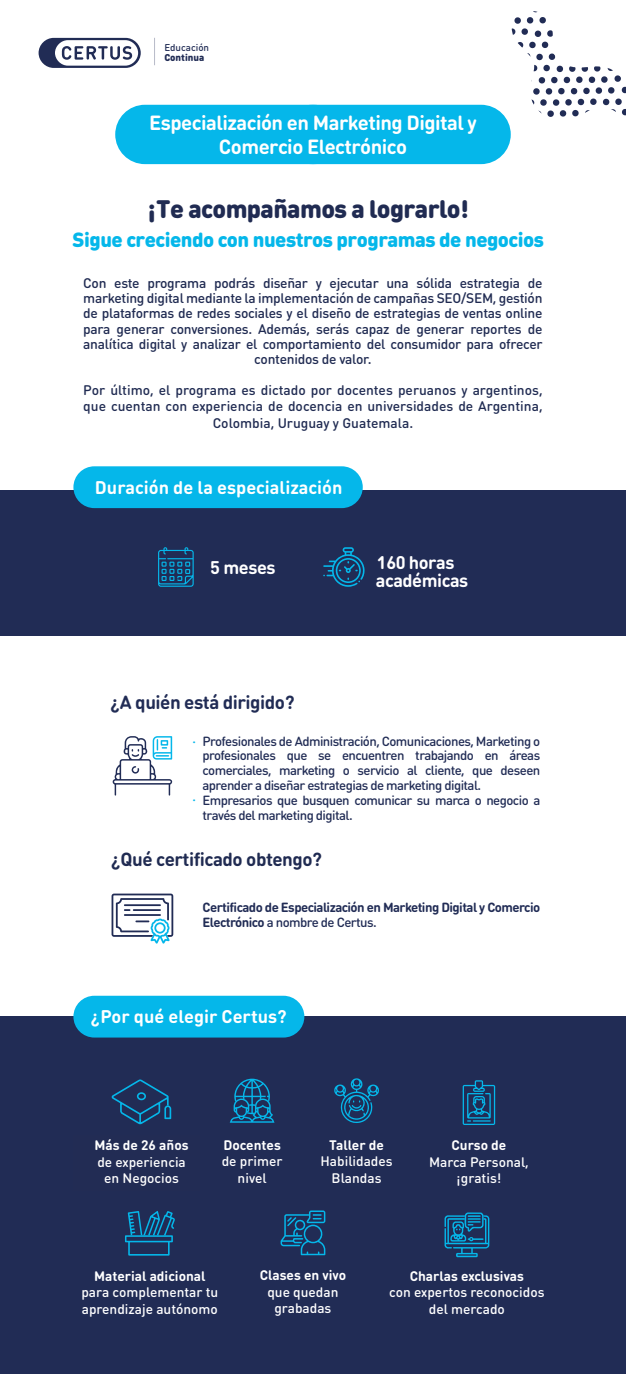
<style>
.page{position:relative;width:626px;height:1374px;background:#fff}
.page>*{position:absolute;margin:0;border:0;box-sizing:border-box;transform-origin:0 0}
.t1{font:900 25px "DIN Round OT";letter-spacing:-.025em;color:#202b52}
.t2{font:700 20.25px/23.8px "DIN Round OT";letter-spacing:-.025em;color:#fff;text-align:center}
.t3{font:900 20.25px "DIN Round OT";letter-spacing:-.025em;color:#05b7ea}
.t4{font:700 18.75px "DIN Round OT";letter-spacing:-.025em;color:#202b52}
.t5{font:700 18.75px "DIN Round OT";letter-spacing:-.025em;color:#212c55}
.t6{font:700 18.12px "DIN Round OT";color:#fff}
.t7{font:700 18.12px "DIN Round OT";letter-spacing:-.025em;color:#fff}
.t8{font:500 13.75px/15.1px "DIN Round OT";letter-spacing:-.02em;color:#202b52;text-align:center}
.t9{font:500 13.75px/16.2px "DIN Round OT";color:#202b52;text-align:center}
.t10{font:500 13.69px/16.4px "DIN Round OT";color:#fff;text-align:center}
.t11{font:700 13.69px "DIN Round OT";color:#fff}
.t12{font:500 13.12px/14.8px "DIN Round OT";letter-spacing:-.04em;color:#212c55}
.t13{font:700 13.12px/14.8px "DIN Round OT";letter-spacing:-.04em;color:#212c55}
.t14{font:500 13.12px "DIN Round OT";color:#05b7ea}
.t15{font:500 9.75px "DIN Round OT";color:#212c55}
.t16{font:900 9.75px "DIN Round OT";color:#212c55}
.s1{font-weight:500}
</style>
<div class="page">
<div style="left:115px;top:105px;width:228px;height:59px;background:#05b7ea;border-radius:30px"></div>
<div style="left:282px;top:105px;width:228px;height:59px;background:#05b7ea;border-radius:30px"></div>
<div style="left:0;top:1017px;width:625px;height:357px;background:#212c55"></div>
<svg style="left:280px;top:1210px;width:45px;height:45px"></svg>
<svg style="left:125px;top:1211px;width:50px;height:44px"></svg>
<svg style="left:444px;top:1212px;width:45px;height:45px"></svg>
<svg style="left:111px;top:1079px;width:60px;height:45px"></svg>
<svg style="left:229px;top:1079px;width:45px;height:44px"></svg>
<svg style="left:462px;top:1080px;width:32px;height:45px"></svg>
<svg style="left:334px;top:1078px;width:45px;height:45px"></svg>
<div style="left:73px;top:996px;width:231px;height:41px;background:#05b7ea;border-radius:21px"></div>
<div style="left:0;top:490px;width:625px;height:146px;background:#212c55"></div>
<div style="left:73px;top:466px;width:289px;height:42px;background:#05b7ea;border-radius:21px"></div>
<svg style="left:158px;top:547px;width:35px;height:40px"></svg>
<svg style="left:323px;top:547px;width:41px;height:40px"></svg>
<div style="left:39px;top:38px;width:102px;height:30px;background:#212c55;border-radius:15px"></div>
<svg style="left:55px;top:40px;width:83px;height:26px"></svg>
<svg style="left:154px;top:38px;width:1px;height:27px"></svg>
<svg style="left:111px;top:893px;width:62px;height:50px"></svg>
<svg style="left:112px;top:736px;width:60px;height:59px"></svg>
<svg style="left:504px;top:11px;width:121px;height:121px"></svg>
<p class="t15" style="left:164px;top:42px;width:46px">Educación</p>
<p class="t16" style="left:164px;top:51px;width:41px">Continua</p>
<h2 class="t2" style="left:149px;top:111px;width:329px">Especialización en Marketing Digital y<br>Comercio Electrónico</h2>
<h1 class="t1" style="left:147px;top:192px;width:322px">¡Te acompañamos a lograrlo!</h1>
<h2 class="t3" style="left:73px;top:226px;width:472px">Sigue creciendo con nuestros programas de negocios</h2>
<p class="t8" style="left:83px;top:276px;width:460px">Con este programa podrás diseñar y ejecutar una sólida estrategia de marketing digital mediante la implementación de campañas SEO/SEM, gestión de plataformas de redes sociales y el diseño de estrategias de ventas online para generar conversiones. Además, serás capaz de generar reportes de analítica digital y analizar el comportamiento del consumidor para ofrecer contenidos de valor.</p>
<p class="t8" style="left:263px;top:381px;width:12px">di</p>
<p class="t8" style="left:312px;top:381px;width:9px">p</p>
<p class="t8" style="left:339px;top:381px;width:30px">doce</p>
<p class="t8" style="left:399px;top:381px;width:16px">pe</p>
<p class="t9" style="left:83px;top:382px;width:460px">Por último, el programa es dictado por docentes peruanos y argentinos, que cuentan con experiencia de docencia en universidades de Argentina,<br>Colombia, Uruguay y Guatemala.</p>
<p class="t8" style="left:83px;top:381px;width:460px;text-align:left;text-indent:392px">arge representantes de la Asociación de Marketing Digital de Argentina (AMDAR).</p>
<h3 class="t6" style="left:95px;top:475px;width:249px">Duración de la especialización</h3>
<h3 class="t6" style="left:210px;top:555px;width:67px">5 meses</h3>
<h3 class="t6" style="left:376px;top:550px;width:79px">160 horas</h3>
<h3 class="t7" style="left:375px;top:568px;width:94px">académicas</h3>
<h3 class="t5" style="left:110px;top:690px;width:185px">¿A quién está dirigido?</h3>
<p class="t12" style="left:202px;top:733px;width:339px">Profesionales de Administración, Comunicaciones, Marketing o profesionales que se encuentren trabajando en áreas comerciales, marketing o servicio al cliente, que deseen aprender a diseñar estrategias de marketing digital.<br>Empresarios que busquen comunicar su marca o negocio a través del marketing digital.</p>
<p class="t14" style="left:192px;top:734px;width:6px">·</p>
<p class="t14" style="left:192px;top:792px;width:6px">·</p>
<h3 class="t4" style="left:111px;top:847px;width:212px">¿Qué certificado obtengo?</h3>
<p class="t13" style="left:202px;top:899px;width:339px">Certificado de Especialización en Marketing Digital y Comercio<br>Electrónico <span class="s1">a nombre de Certus.</span></p>
<h3 class="t6" style="left:91px;top:1004px;width:197px">¿Por qué elegir Certus?</h3>
<p class="t11" style="left:94px;top:1136px;width:95px">Más de 26 años</p>
<p class="t10" style="left:97px;top:1153px;width:90px">de experiencia en Negocios</p>
<p class="t11" style="left:118px;top:1136px;width:49px">25 años</p>
<p class="t11" style="left:223px;top:1136px;width:59px">Docentes</p>
<p class="t10" style="left:221px;top:1153px;width:62px">de primer nivel</p>
<p class="t11" style="left:329px;top:1136px;width:56px">Taller de</p>
<p class="t10" style="left:320px;top:1153px;width:74px">Habilidades<br>Blandas</p>
<p class="t11" style="left:451px;top:1136px;width:56px">Curso de</p>
<p class="t10" style="left:428px;top:1153px;width:101px">Marca Personal, ¡gratis!</p>
<p class="t11" style="left:94px;top:1267px;width:113px">Material adicional</p>
<p class="t10" style="left:81px;top:1284px;width:138px;text-align:left">para complementar tu aprendizaje autónomo</p>
<p class="t11" style="left:259px;top:1266px;width:88px">Clases en vivo</p>
<p class="t10" style="left:267px;top:1283px;width:73px">que quedan grabadas</p>
<p class="t11" style="left:409px;top:1267px;width:116px">Charlas exclusivas</p>
<p class="t10" style="left:389px;top:1284px;width:157px">con expertos reconocidos del mercado</p>
</div>
